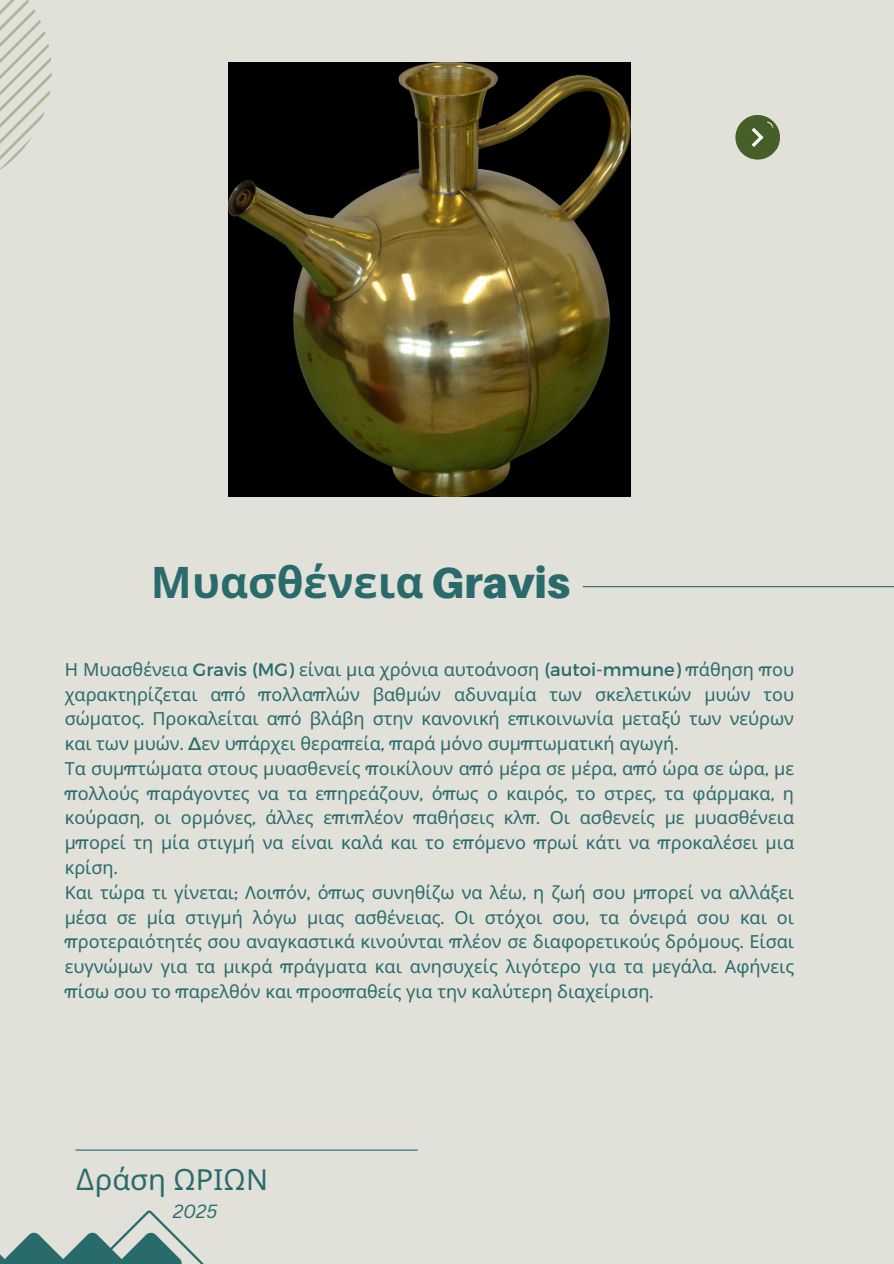
<style>
.page{position:relative;width:894px;height:1264px;background:#fff}
.page>*{position:absolute;margin:0;border:0;box-sizing:border-box;transform-origin:0 0}
.t1{font:700 43.5px "Noto Sans";color:#296b6b}
.t2{font:28.95px "Noto Sans";color:#296b6b}
.t3{font:italic 18.6px "Canva Sans";color:#296b6b}
.t4{font:18px/24.8px "Noto Sans";color:#296b6b;text-align:justify}
.s1{font-family:"Aileron";font-weight:900}
.s2{font-family:"Montserrat"}
.s3{font-family:"Canva Sans"}
</style>
<div class="page">
<div style="left:0;top:0;width:893px;height:1263px;background:#e1e0d9"></div>
<hr style="left:75px;top:1149px;width:342px;height:1px;background:#296b6b">
<hr style="left:582px;top:586px;width:311px;height:1px;background:#296b6b">
<svg style="left:0;top:0;width:51px;height:170px"></svg>
<div style="left:735px;top:115px;width:44px;height:44px;background:#465e28;border-radius:50%"></div>
<svg style="left:742px;top:115px;width:37px;height:37px"></svg>
<svg style="left:0;top:1210px;width:203px;height:53px"></svg>
<img style="left:228px;top:62px;width:402px;height:434px">
<p class="t1" style="left:151px;top:551px;width:420px">Μυασθένεια <span class="s1">Gravis</span></p>
<p class="t4" style="left:65px;top:656px;width:730px">Η Μυασθένεια <span class="s2">Gravis (MG)</span> είναι μια χρόνια αυτοάνοση <span class="s2">(autoi-mmune) π</span>άθηση <span class="s2">π</span>ου χαρακτηρίζεται α<span class="s2">π</span>ό <span class="s2">π</span>ολλα<span class="s2">π</span>λών βαθμών αδυναμία των σκελετικών μυών του σώματος<span class="s2">.</span> Προκαλείται α<span class="s2">π</span>ό βλάβη στην κανονική ε<span class="s2">π</span>ικοινωνία μεταξύ των νεύρων και των μυών<span class="s2">. Δ</span>εν υ<span class="s2">π</span>άρχει θερα<span class="s2">π</span>εία<span class="s2">, π</span>αρά μόνο συμ<span class="s2">π</span>τωματική αγωγή<span class="s2">.</span></p>
<p class="t4" style="left:65px;top:755px;width:730px">Τα συμ<span class="s2">π</span>τώματα στους μυασθενείς <span class="s2">π</span>οικίλουν α<span class="s2">π</span>ό μέρα σε μέρα<span class="s2">,</span> α<span class="s2">π</span>ό ώρα σε ώρα<span class="s2">,</span> με <span class="s2">π</span>ολλούς <span class="s2">π</span>αράγοντες να τα ε<span class="s2">π</span>ηρεάζουν<span class="s2">,</span> ό<span class="s2">π</span>ως ο καιρός<span class="s2">,</span> το στρες<span class="s2">,</span> τα φάρμακα<span class="s2">,</span> η κούραση<span class="s2">,</span> οι ορμόνες<span class="s2">,</span> άλλες ε<span class="s2">π</span>ι<span class="s2">π</span>λέον <span class="s2">π</span>αθήσεις κλ<span class="s2">π.</span> Οι ασθενείς με μυασθένεια μ<span class="s2">π</span>ορεί τη μία στιγμή να είναι καλά και το ε<span class="s2">π</span>όμενο <span class="s2">π</span>ρωί κάτι να <span class="s2">π</span>ροκαλέσει μια κρίση<span class="s2">.</span></p>
<h1 class="t4" style="left:65px;top:879px;width:730px">Και τώρα τι γίνεται<span class="s2">;</span> Λοι<span class="s2">π</span>όν<span class="s2">,</span> ό<span class="s2">π</span>ως συνηθίζω να λέω<span class="s2">,</span> η ζωή σου μ<span class="s2">π</span>ορεί να αλλάξει μέσα σε μία στιγμή λόγω μιας ασθένειας<span class="s2">.</span> Οι στόχοι σου<span class="s2">,</span> τα όνειρά σου και οι <span class="s2">π</span>ροτεραιότητές σου αναγκαστικά κινούνται <span class="s2">π</span>λέον σε διαφορετικούς δρόμους<span class="s2">.</span> Είσαι ευγνώμων για τα μικρά <span class="s2">π</span>ράγματα και ανησυχείς λιγότερο για τα μεγάλα<span class="s2">.</span> Αφήνεις <span class="s2">π</span>ίσω σου το <span class="s2">π</span>αρελθόν και <span class="s2">π</span>ροσ<span class="s2">π</span>αθείς για την καλύτερη διαχείριση<span class="s2">.</span></h1>
<p class="t2" style="left:75px;top:1158px;width:194px"><span class="s3">Δ</span>ράση <span class="s3">Ω</span>ΡΙ<span class="s3">Ω</span>Ν</p>
<p class="t3" style="left:173px;top:1197px;width:46px">2025</p>
</div>
